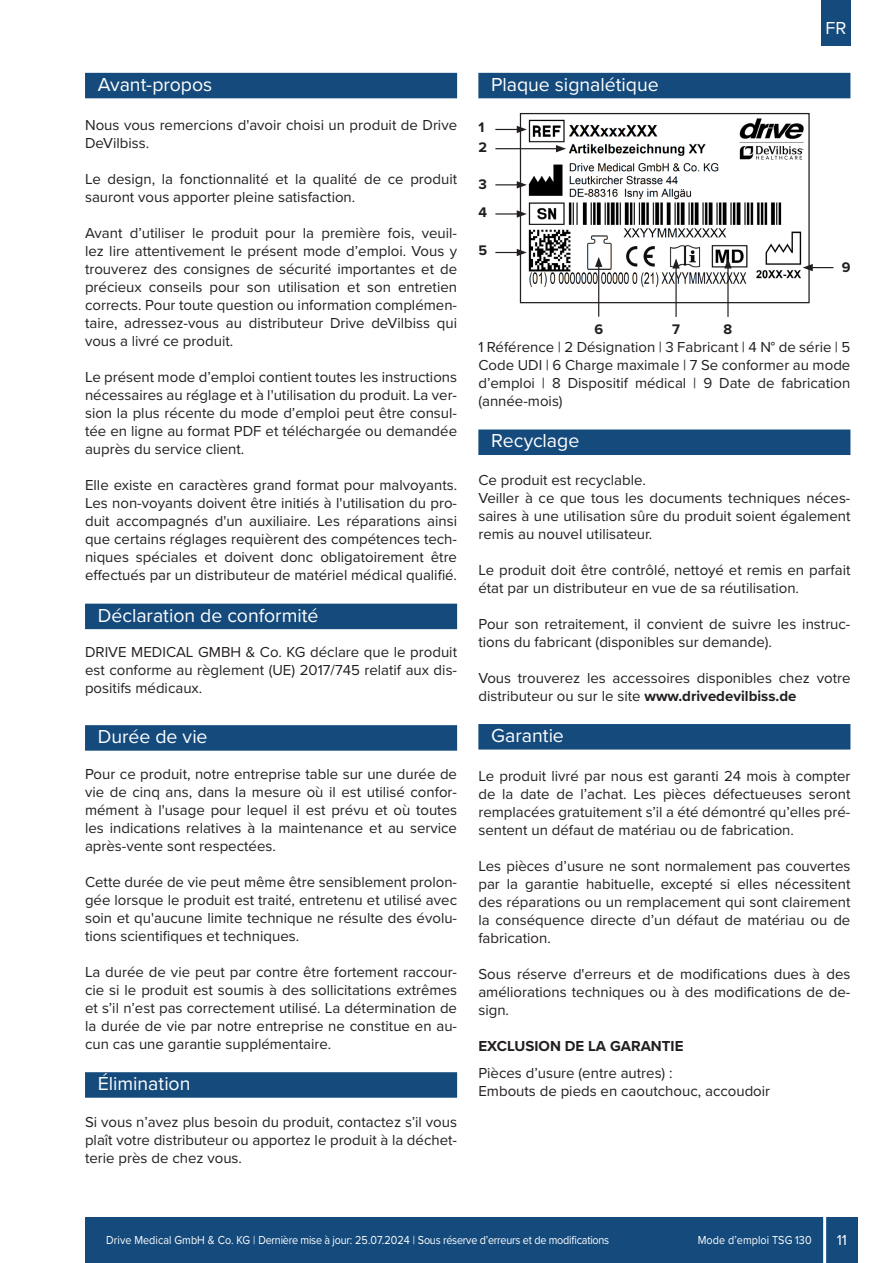
<style>
.page{position:relative;width:893px;height:1263px;background:#fff}
.page>*{position:absolute;margin:0;border:0;box-sizing:border-box;transform-origin:0 0}
.Balken_Absatz_blau_FR{font:19.5px "Proxima Nova";color:#fff}
.t1{font:18px "Proxima Nova";color:#fff}
.Text___0_mm_Blocksatzt_verbessert_FR{font:15px/18px "Proxima Nova";color:#231f20;text-align:justify}
.Text___0_mm_Blocksatzt_verbessert{font:700 15px "Proxima Nova";color:#231f20}
.t2{font:15px "Proxima Nova";color:#fff}
.COPY{font:700 14.4px "Proxima Nova";color:#231f20}
.t3{font:12px "Proxima Nova";letter-spacing:-.02em;color:#fff;scale:.9 1}
.t4{font:12px "Proxima Nova";letter-spacing:.005em;color:#fff;scale:.9 1}
.s1{font-weight:700}
</style>
<div class="page">
<div style="left:85px;top:1217px;width:772px;height:46px;background:#144a7c"></div>
<hr style="left:823px;top:1213px;width:3px;height:50px;background:#fff">
<div style="left:821px;top:0;width:29px;height:46px;background:#144a7c"></div>
<div style="left:478px;top:73px;width:372px;height:25px;background:#144a7c"></div>
<div style="left:478px;top:429px;width:372px;height:26px;background:#144a7c"></div>
<div style="left:478px;top:724px;width:372px;height:25px;background:#144a7c"></div>
<img style="left:522px;top:118px;width:282px;height:173px">
<div style="left:520px;top:113px;width:290px;height:190px;border:1px solid #231f20"></div>
<svg style="left:495px;top:126px;width:32px;height:7px"></svg>
<svg style="left:495px;top:181px;width:32px;height:8px"></svg>
<hr style="left:495px;top:148px;width:63px;height:1px;background:#231f20">
<svg style="left:556px;top:145px;width:10px;height:7px"></svg>
<svg style="left:803px;top:264px;width:30px;height:7px"></svg>
<hr style="left:675px;top:266px;width:2px;height:51px;background:#231f20">
<svg style="left:672px;top:258px;width:8px;height:10px"></svg>
<hr style="left:727px;top:266px;width:2px;height:51px;background:#231f20">
<svg style="left:724px;top:258px;width:8px;height:10px"></svg>
<hr style="left:598px;top:265px;width:1px;height:52px;background:#231f20">
<svg style="left:595px;top:257px;width:7px;height:10px"></svg>
<hr style="left:495px;top:213px;width:24px;height:2px;background:#231f20">
<svg style="left:517px;top:210px;width:10px;height:8px"></svg>
<svg style="left:495px;top:249px;width:32px;height:7px"></svg>
<div style="left:85px;top:73px;width:372px;height:25px;background:#144a7c"></div>
<div style="left:85px;top:604px;width:372px;height:25px;background:#144a7c"></div>
<div style="left:85px;top:725px;width:372px;height:26px;background:#144a7c"></div>
<div style="left:85px;top:1072px;width:372px;height:26px;background:#144a7c"></div>
<p class="Balken_Absatz_blau_FR" style="left:98px;top:70px;width:116px">Avant-propos</p>
<p class="Text___0_mm_Blocksatzt_verbessert_FR" style="left:85px;top:116px;width:374px">Nous vous remercions d'avoir choisi un produit de Drive<br>DeVilbiss.</p>
<p class="Text___0_mm_Blocksatzt_verbessert_FR" style="left:85px;top:170px;width:374px">Le design, la fonctionnalité et la qualité de ce produit sauront vous apporter pleine satisfaction.</p>
<p class="Text___0_mm_Blocksatzt_verbessert_FR" style="left:85px;top:224px;width:374px">Avant d’utiliser le produit pour la première fois, veuil&shy;lez lire attentivement le présent mode d’emploi. Vous y trouverez des consignes de sécurité importantes et de précieux conseils pour son utilisation et son entretien corrects. Pour toute question ou information complémen&shy;taire, adressez-vous au distributeur Drive deVilbiss qui vous a livré ce produit.</p>
<p class="Text___0_mm_Blocksatzt_verbessert_FR" style="left:85px;top:368px;width:374px">Le présent mode d’emploi contient toutes les instructions nécessaires au réglage et à l'utilisation du produit. La ver&shy;sion la plus récente du mode d’emploi peut être consul&shy;tée en ligne au format PDF et téléchargée ou demandée auprès du service client.</p>
<p class="Text___0_mm_Blocksatzt_verbessert_FR" style="left:85px;top:476px;width:374px">Elle existe en caractères grand format pour malvoyants.<br>Les non-voyants doivent être initiés à l'utilisation du pro&shy;duit accompagnés d'un auxiliaire. Les réparations ainsi que certains réglages requièrent des compétences tech&shy;niques spéciales et doivent donc obligatoirement être effectués par un distributeur de matériel médical qualifié.</p>
<p class="Balken_Absatz_blau_FR" style="left:98px;top:600px;width:222px">Déclaration de conformité</p>
<p class="Text___0_mm_Blocksatzt_verbessert_FR" style="left:85px;top:643px;width:374px">DRIVE MEDICAL GMBH &amp; Co. KG déclare que le produit est conforme au règlement (UE) 2017/745 relatif aux dis&shy;positifs médicaux.</p>
<p class="Balken_Absatz_blau_FR" style="left:98px;top:722px;width:111px">Durée de vie</p>
<p class="Text___0_mm_Blocksatzt_verbessert_FR" style="left:85px;top:764px;width:374px">Pour ce produit, notre entreprise table sur une durée de vie de cinq ans, dans la mesure où il est utilisé confor&shy;mément à l'usage pour lequel il est prévu et où toutes les indications relatives à la maintenance et au service après-vente sont respectées.</p>
<p class="Text___0_mm_Blocksatzt_verbessert_FR" style="left:85px;top:872px;width:374px">Cette durée de vie peut même être sensiblement prolon&shy;gée lorsque le produit est traité, entretenu et utilisé avec soin et qu'aucune limite technique ne résulte des évolu&shy;tions scientifiques et techniques.</p>
<p class="Text___0_mm_Blocksatzt_verbessert_FR" style="left:85px;top:962px;width:374px">La durée de vie peut par contre être fortement raccour&shy;cie si le produit est soumis à des sollicitations extrêmes et s’il n’est pas correctement utilisé. La détermination de la durée de vie par notre entreprise ne constitue en au&shy;cun cas une garantie supplémentaire.</p>
<p class="Balken_Absatz_blau_FR" style="left:98px;top:1069px;width:94px">Élimination</p>
<p class="Text___0_mm_Blocksatzt_verbessert_FR" style="left:85px;top:1113px;width:374px">Si vous n’avez plus besoin du produit, contactez s’il vous plaît votre distributeur ou apportez le produit à la déchet&shy;terie près de chez vous.</p>
<p class="Balken_Absatz_blau_FR" style="left:491px;top:70px;width:169px">Plaque signalétique</p>
<p class="COPY" style="left:478px;top:117px;width:7px">1</p>
<p class="COPY" style="left:478px;top:137px;width:10px">2</p>
<p class="COPY" style="left:478px;top:173px;width:10px">3</p>
<p class="COPY" style="left:478px;top:201px;width:10px">4</p>
<p class="COPY" style="left:478px;top:240px;width:10px">5</p>
<p class="t1" style="left:826px;top:14px;width:22px">FR</p>
<p class="COPY" style="left:842px;top:256px;width:10px">9</p>
<p class="COPY" style="left:594px;top:319px;width:10px">6</p>
<p class="COPY" style="left:672px;top:319px;width:9px">7</p>
<p class="COPY" style="left:724px;top:319px;width:10px">8</p>
<p class="Text___0_mm_Blocksatzt_verbessert_FR" style="left:478px;top:337px;width:374px">1 Référence | 2 Désignation | 3 Fabricant | 4 N° de série | 5<br>Code UDI | 6 Charge maximale | 7 Se conformer au mode d’emploi | 8 Dispositif médical | 9 Date de fabrication (année-mois)</p>
<p class="Balken_Absatz_blau_FR" style="left:491px;top:426px;width:90px">Recyclage</p>
<p class="Text___0_mm_Blocksatzt_verbessert_FR" style="left:478px;top:470px;width:169px">Ce produit est recyclable.</p>
<p class="Text___0_mm_Blocksatzt_verbessert_FR" style="left:478px;top:488px;width:374px">Veiller à ce que tous les documents techniques néces&shy;saires à une utilisation sûre du produit soient également remis au nouvel utilisateur.</p>
<p class="Text___0_mm_Blocksatzt_verbessert_FR" style="left:478px;top:560px;width:374px">Le produit doit être contrôlé, nettoyé et remis en parfait état par un distributeur en vue de sa réutilisation.</p>
<p class="Text___0_mm_Blocksatzt_verbessert_FR" style="left:478px;top:614px;width:374px">Pour son retraitement, il convient de suivre les instruc&shy;tions du fabricant (disponibles sur demande).</p>
<p class="Text___0_mm_Blocksatzt_verbessert_FR" style="left:478px;top:668px;width:374px">Vous trouverez les accessoires disponibles chez votre distributeur ou sur le site <span class="s1">www.drivedevilbiss.de</span></p>
<p class="Balken_Absatz_blau_FR" style="left:491px;top:721px;width:74px">Garantie</p>
<p class="Text___0_mm_Blocksatzt_verbessert_FR" style="left:478px;top:767px;width:374px">Le produit livré par nous est garanti 24 mois à compter de la date de l’achat. Les pièces défectueuses seront remplacées gratuitement s’il a été démontré qu’elles pré&shy;sentent un défaut de matériau ou de fabrication.</p>
<p class="Text___0_mm_Blocksatzt_verbessert_FR" style="left:478px;top:857px;width:374px">Les pièces d’usure ne sont normalement pas couvertes par la garantie habituelle, excepté si elles nécessitent des réparations ou un remplacement qui sont clairement la conséquence directe d’un défaut de matériau ou de fabrication.</p>
<p class="Text___0_mm_Blocksatzt_verbessert_FR" style="left:478px;top:965px;width:374px">Sous réserve d'erreurs et de modifications dues à des améliorations techniques ou à des modifications de de&shy;sign.</p>
<p class="Text___0_mm_Blocksatzt_verbessert" style="left:478px;top:1035px;width:207px">EXCLUSION DE LA GARANTIE</p>
<p class="Text___0_mm_Blocksatzt_verbessert_FR" style="left:478px;top:1063px;width:293px">Pièces d’usure (entre autres) :<br>Embouts de pieds en caoutchouc, accoudoir</p>
<p class="t3" style="left:106px;top:1231px;width:560px">Drive Medical GmbH &amp; Co. KG | Dernière mise à jour: 25.07.2024 | Sous réserve d’erreurs et de modifications</p>
<p class="t4" style="left:698px;top:1231px;width:128px">Mode d’emploi TSG 130</p>
<p class="t2" style="left:837px;top:1229px;width:12px">11</p>
</div>
